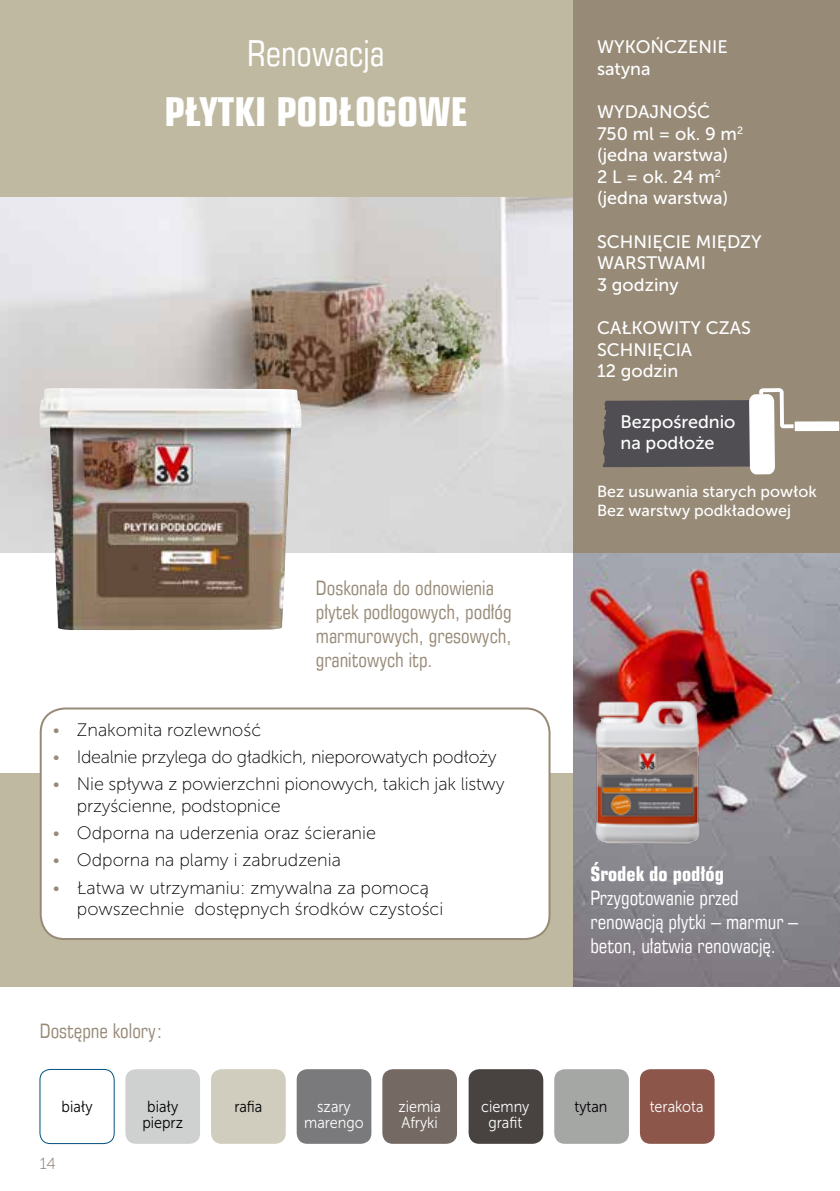
<style>
.page{position:relative;width:840px;height:1191px;background:#fff}
.page>*{position:absolute;margin:0;border:0;box-sizing:border-box;transform-origin:0 0}
.t1{font:700 40px "Square 721 Cn EU";color:#fff}
.t2{font:36px "Square 721 Cn EU";color:#fff}
.t3{font:20px/24px "Square 721 Cn EU";color:#978a77}
.t4{font:20px/24px "Square 721 Cn EU";color:#fff}
.t5{font:700 20px "Square 721 Cn EU";color:#fff}
.t6{font:18px/21.6px "Museo Sans 100";color:#000}
.t7{font:18px/21.6px "Museo Sans 500";color:#fff}
.t8{font:18px "Museo Sans 100";letter-spacing:-.02em;color:#000}
.t9{font:16px/19.2px "Museo Sans 500";color:#fff}
.t10{font:16px/16px "Museo Sans 300";color:#fff;text-align:center;scale:.9 1}
.t11{font:16px/16px "Museo Sans 300";color:#000;text-align:center;scale:.9 1}
.t12{font:16px "Museo Sans 100";color:#79716a}
.s1{color:#978a77}
</style>
<div class="page">
<div style="left:0;top:773px;width:839px;height:213px;background:#c0b9a2"></div>
<img style="left:573px;top:552px;width:266px;height:434px">
<img style="left:836px;top:552px;width:3px;height:108px">
<img style="left:0;top:196px;width:573px;height:356px">
<div style="left:0;top:0;width:839px;height:196px;background:#c0b9a2"></div>
<div style="left:573px;top:0;width:266px;height:552px;background:#978a77"></div>
<svg style="left:603px;top:388px;width:236px;height:86px"></svg>
<div style="left:41px;top:708px;width:508px;height:231px;background:#fff;border-radius:24px"></div>
<div style="left:40px;top:707px;width:510px;height:233px;border:2px solid #978a77;border-radius:24px"></div>
<img style="left:40px;top:388px;width:261px;height:242px">
<img style="left:592px;top:697px;width:110px;height:149px">
<img style="left:40px;top:1069px;width:74px;height:74px">
<div style="left:40px;top:1069px;width:74px;height:74px;border:1px solid #00517e;border-radius:10px"></div>
<div style="left:125px;top:1069px;width:75px;height:74px;background:#cfd1d0;border-radius:11px"></div>
<div style="left:211px;top:1069px;width:74px;height:74px;background:#d0ccbe;border-radius:11px"></div>
<div style="left:468px;top:1069px;width:75px;height:74px;background:#484341;border-radius:11px"></div>
<div style="left:296px;top:1069px;width:75px;height:74px;background:#7a797b;border-radius:11px"></div>
<div style="left:554px;top:1069px;width:74px;height:74px;background:#a5a7a5;border-radius:11px"></div>
<div style="left:382px;top:1069px;width:75px;height:74px;background:#756a63;border-radius:11px"></div>
<div style="left:639px;top:1069px;width:75px;height:74px;background:#8c564b;border-radius:11px"></div>
<h2 class="t2" style="left:247px;top:31px;width:139px">Renowacja</h2>
<h1 class="t1" style="left:164px;top:86px;width:304px">PŁYTKI PODŁOGOWE</h1>
<p class="t3" style="left:316px;top:576px;width:197px">Doskonała do odnowienia płytek podłogowych, podłóg marmurowych, gresowych, granitowych itp.</p>
<p class="t6" style="left:53px;top:719px;width:210px"><span class="s1">•</span> Znakomita rozlewność</p>
<p class="t8" style="left:53px;top:747px;width:445px"><span class="s1">•</span> Idealnie przylega do gładkich, nieporowatych podłoży</p>
<p class="t6" style="left:77px;top:773px;width:429px;text-indent:-24px"><span class="s1">•</span> Nie spływa z powierzchni pionowych, takich jak listwy przyścienne, podstopnice</p>
<p class="t6" style="left:53px;top:822px;width:324px"><span class="s1">•</span> Odporna na uderzenia oraz ścieranie</p>
<p class="t6" style="left:53px;top:849px;width:289px"><span class="s1">•</span> Odporna na plamy i zabrudzenia</p>
<p class="t6" style="left:77px;top:877px;width:368px;text-indent:-24px"><span class="s1">•</span> Łatwa w utrzymaniu: zmywalna za pomocą powszechnie dostępnych środków czystości</p>
<p class="t3" style="left:40px;top:1018px;width:124px">Dostępne kolory:</p>
<p class="t7" style="left:596px;top:36px;width:132px">WYKOŃCZENIE satyna</p>
<p class="t7" style="left:596px;top:101px;width:147px">WYDAJNOŚĆ<br>750 ml = ok. 9 m<sup>2 </sup>(jedna warstwa)<br>2 L = ok. 24 m<sup>2 </sup>(jedna warstwa)</p>
<p class="t7" style="left:596px;top:231px;width:166px">SCHNIĘCIE MIĘDZY<br>WARSTWAMI<br>3 godziny</p>
<p class="t7" style="left:596px;top:317px;width:155px">CAŁKOWITY CZAS<br>SCHNIĘCIA<br>12 godzin</p>
<p class="t7" style="left:620px;top:410px;width:116px">Bezpośrednio na podłoże</p>
<p class="t9" style="left:596px;top:482px;width:221px">Bez usuwania starych powłok<br>Bez warstwy podkładowej</p>
<p class="t5" style="left:590px;top:861px;width:135px">Środek do podłóg</p>
<p class="t4" style="left:590px;top:885px;width:209px">Przygotowanie przed renowacją płytki – marmur – beton, ułatwia renowację.</p>
<p class="t11" style="left:62px;top:1098px;width:36px">biały</p>
<p class="t11" style="left:142px;top:1098px;width:47px">biały pieprz</p>
<p class="t11" style="left:234px;top:1098px;width:33px">rafia</p>
<p class="t10" style="left:304px;top:1098px;width:68px">szary marengo</p>
<p class="t10" style="left:398px;top:1098px;width:49px;text-align:left">ziemia<br>Afryki</p>
<p class="t10" style="left:481px;top:1098px;width:55px">ciemny grafit</p>
<p class="t11" style="left:574px;top:1098px;width:38px">tytan</p>
<p class="t10" style="left:649px;top:1098px;width:61px">terakota</p>
<p class="t12" style="left:40px;top:1155px;width:18px">14</p>
</div>
